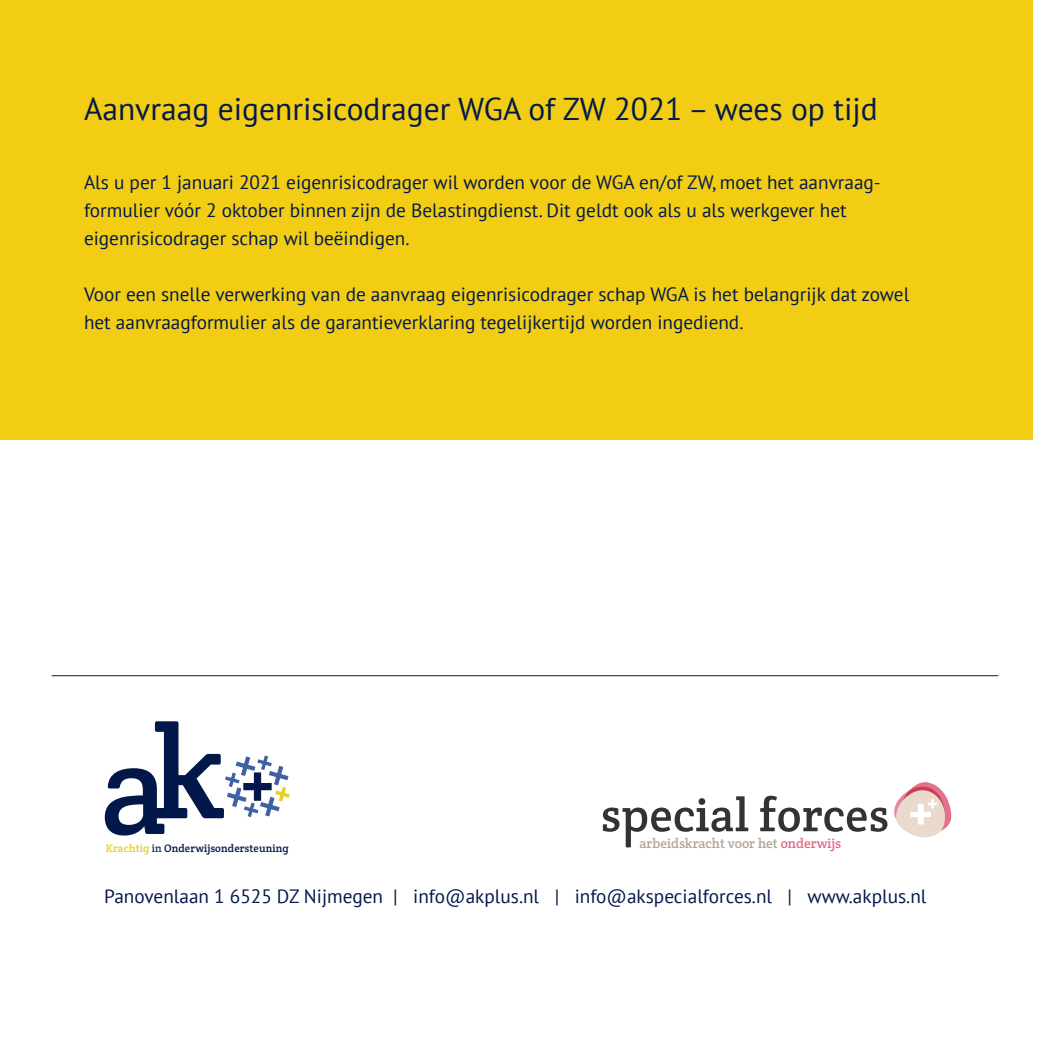
<style>
.page{position:relative;width:1050px;height:1050px;background:#fff}
.page>*{position:absolute;margin:0;border:0;box-sizing:border-box;transform-origin:0 0}
.t1{font:130.03px "Crete Round";color:#03184a}
.t2{font:31.5px "PT Sans";color:#03194a}
.t3{font:19.25px/28px "PT Sans";color:#03194a}
.t4{font:13.65px "Crete Round";color:#b4a59c}
.t5{font:10.85px "Crete Round";letter-spacing:.01em;color:#03184a}
.s1{color:#e26d87}
.s2{color:#eace20}
.s3{color:#1c3069}
</style>
<div class="page">
<svg style="left:603px;top:796px;width:145px;height:52px"></svg>
<svg style="left:760px;top:796px;width:127px;height:36px"></svg>
<svg style="left:894px;top:782px;width:57px;height:56px"></svg>
<svg style="left:225px;top:756px;width:65px;height:61px"></svg>
<hr style="left:52px;top:675px;width:946px;height:1px;background:#08174a">
<div style="left:0;top:0;width:1032px;height:439px;background:#f2cd14"></div>
<h2 class="t2" style="left:84px;top:89px;width:795px">Aanvraag eigenrisicodrager WGA of ZW 2021 – wees op tijd</h2>
<p class="t3" style="left:84px;top:168px;width:798px">Als u per 1 januari 2021 eigenrisicodrager wil worden voor de WGA en/of ZW, moet het aanvraag&shy;formulier vóór 2 oktober binnen zijn de Belastingdienst. Dit geldt ook als u als werkgever het eigenrisicodrager schap wil beëindigen.</p>
<p class="t3" style="left:84px;top:280px;width:827px">Voor een snelle verwerking van de aanvraag eigenrisicodrager schap WGA is het belangrijk dat zowel het aanvraagformulier als de garantieverklaring tegelijkertijd worden ingediend.</p>
<h1 class="t1" style="left:100px;top:697px;width:127px">ak</h1>
<p class="t4" style="left:640px;top:834px;width:203px">arbeidskracht voor het <span class="s1">onderwijs</span></p>
<p class="t5" style="left:106px;top:841px;width:184px"><span class="s2">Krachtig</span> <span class="s3">in</span> Onderwijsondersteuning</p>
<p class="t3" style="left:104px;top:882px;width:824px">Panovenlaan 1 6525 DZ Nijmegen | info@akplus.nl | info@akspecialforces.nl | www.akplus.nl</p>
</div>
